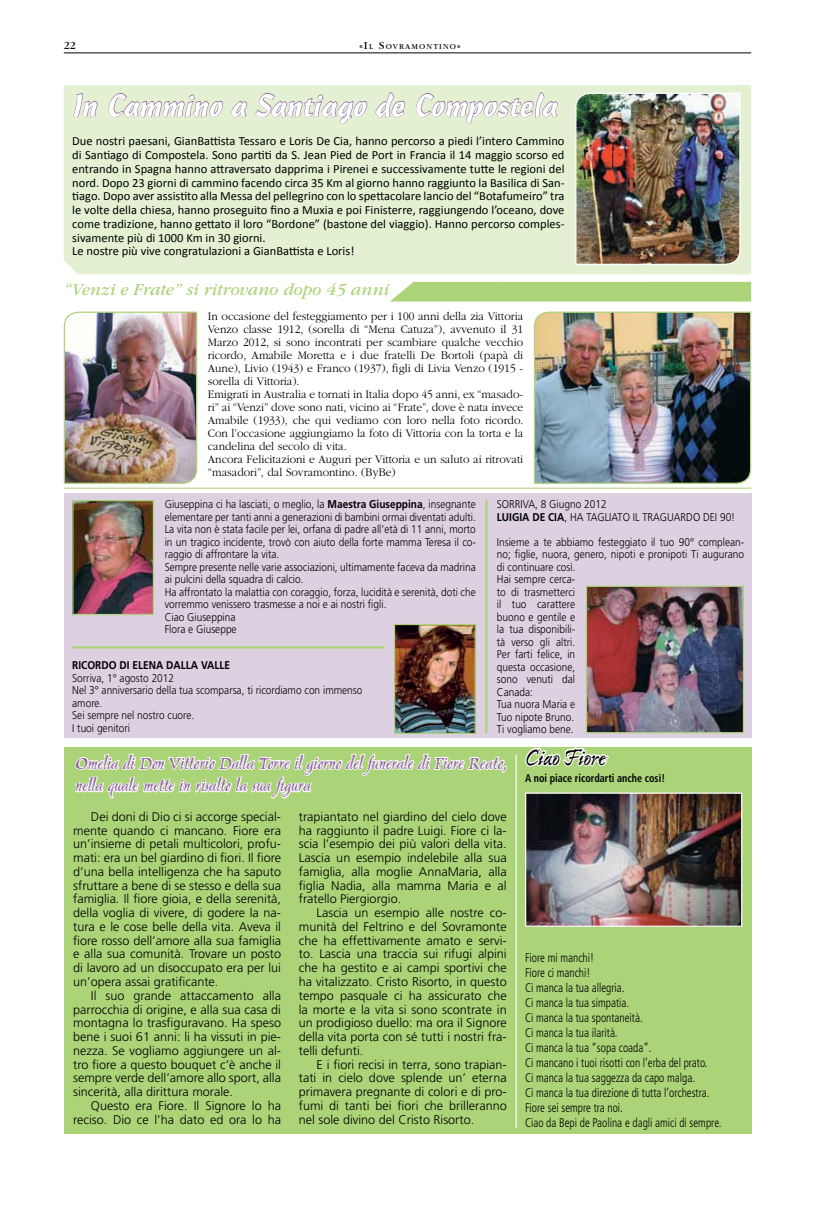
<style>
.page{position:relative;width:815px;height:1205px;background:#fff}
.page>*{position:absolute;margin:0;border:0;box-sizing:border-box;transform-origin:0 0}
.t1{font:31.25px "Cascade Script LT Std";color:#fff}
.t2{font:700 25px "Ex Ponto Pro";letter-spacing:-.02em;color:#000}
.t3{font:20px/22.5px "Pelican Std";color:#8f649d}
.t4{font:italic 17.5px "ITC Garamond Std";color:#abd377}
.t5{font:300 12.5px/13.8px "Frutiger LT Std";color:#000;text-align:justify}
.t6{font:12.5px/13.8px "Calibri";color:#000}
.t7{font:300 condensed 12.5px/15px "Frutiger LT Std";color:#000;scale:.9 1}
.t8{font:300 12px/13px "ITC Garamond Std";color:#000;scale:.96 1}
.t9{font:300 11.25px/12.5px "Frutiger LT Std";color:#000;scale:.9 1}
.t10{font:700 condensed 11.25px "Frutiger LT Std";color:#000;scale:.9 1}
.t11{font:700 11.25px "Frutiger LT Std";color:#000;scale:.9 1}
.t12{font:11.25px "ITC Garamond Std";color:#000}
.t13{font:7.88px "ITC Garamond Std";letter-spacing:.145em;color:#000}
.s1{font-size:11.25px}
.s2{font-weight:700}
</style>
<div class="page">
<div style="left:64px;top:493px;width:687px;height:244px;background:#ddd0e1"></div>
<div style="left:64px;top:748px;width:687px;height:386px;background:#abd377"></div>
<svg style="left:524px;top:747px;width:86px;height:20px"></svg>
<div style="left:64px;top:85px;width:687px;height:189px;background:#e3f0d2"></div>
<img style="left:588px;top:588px;width:154px;height:143px">
<div style="left:586px;top:586px;width:158px;height:147px;border:1px solid #abd377"></div>
<img style="left:74px;top:502px;width:78px;height:111px">
<div style="left:72px;top:500px;width:82px;height:115px;border:1px solid #abd377"></div>
<img style="left:396px;top:626px;width:78px;height:106px">
<div style="left:394px;top:624px;width:82px;height:110px;border:1px solid #abd377"></div>
<img style="left:527px;top:794px;width:213px;height:131px">
<div style="left:525px;top:792px;width:217px;height:135px;border:1px solid #fff"></div>
<svg style="left:73px;top:93px;width:25px;height:25px"></svg>
<svg style="left:108px;top:93px;width:115px;height:25px;background:#d0d2c6"></svg>
<svg style="left:231px;top:101px;width:16px;height:17px"></svg>
<svg style="left:255px;top:93px;width:112px;height:31px;background:#d3d6c8"></svg>
<svg style="left:375px;top:92px;width:30px;height:26px"></svg>
<svg style="left:416px;top:92px;width:142px;height:32px;background:#d4d7c8"></svg>
<img style="left:575px;top:92px;width:166px;height:174px">
<hr style="left:64px;top:488px;width:687px;height:1px;background:#abd377">
<img style="left:533px;top:311px;width:219px;height:173px">
<img style="left:63px;top:311px;width:135px;height:173px">
<div style="left:390px;top:282px;width:361px;height:19px;background:#abd377"></div>
<svg style="left:74px;top:747px;width:434px;height:52px"></svg>
<hr style="left:516px;top:754px;width:1px;height:374px;background:#fff">
<hr style="left:72px;top:646px;width:312px;height:2px;background:#abd377">
<hr style="left:485px;top:500px;width:2px;height:233px;background:#abd377">
<hr style="left:64px;top:53px;width:687px;height:1px;background:#000">
<p class="t12" style="left:64px;top:39px;width:13px">22</p>
<p class="t13" style="left:359px;top:42px;width:103px"><span class="s1">«I</span>L <span class="s1">S</span>OVRAMONTINO<span class="s1">»</span></p>
<h1 class="t1" style="left:72px;top:87px;width:488px">In Cammino a Santiago de Compostela</h1>
<p class="t6" style="left:72px;top:134px;width:494px">Due nostri paesani, GianBattista Tessaro e Loris De Cia, hanno percorso a piedi l’intero Cammino di Santiago di Compostela. Sono partiti da S. Jean Pied de Port in Francia il 14 maggio scorso ed entrando in Spagna hanno attraversato dapprima i Pirenei e successivamente tutte le regioni del nord. Dopo 23 giorni di cammino facendo circa 35 Km al giorno hanno raggiunto la Basilica di San&shy;tiago. Dopo aver assistito alla Messa del pellegrino con lo spettacolare lancio del “Botafumeiro” tra le volte della chiesa, hanno proseguito fino a Muxia e poi Finisterre, raggiungendo l’oceano, dove come tradizione, hanno gettato il loro “Bordone” (bastone del viaggio). Hanno percorso comples&shy;sivamente più di 1000 Km in 30 giorni.<br>Le nostre più vive congratulazioni a GianBattista e Loris!</p>
<h3 class="t4" style="left:64px;top:280px;width:327px">“Venzi e Frate” si ritrovano dopo 45 anni</h3>
<p class="t8" style="left:208px;top:310px;width:330px">In occasione del festeggiamento per i 100 anni della zia Vittoria Venzo classe 1912, (sorella di “Mena Catuza”), avvenuto il 31<br>Marzo 2012, si sono incontrati per scambiare qualche vecchio ricordo, Amabile Moretta e i due fratelli De Bortoli (papà di Aune), Livio (1943) e Franco (1937), figli di Livia Venzo (1915 - sorella di Vittoria).<br>Emigrati in Australia e tornati in Italia dopo 45 anni, ex “masado&shy;ri” ai “Venzi” dove sono nati, vicino ai “Frate”, dove è nata invece Amabile (1933), che qui vediamo con loro nella foto ricordo.<br>Con l’occasione aggiungiamo la foto di Vittoria con la torta e la candelina del secolo di vita.<br>Ancora Felicitazioni e Auguri per Vittoria e un saluto ai ritrovati “masadori”, dal Sovramontino. (ByBe)</p>
<p class="t9" style="left:165px;top:498px;width:347px">Giuseppina ci ha lasciati, o meglio, la <span class="s2">Maestra Giuseppina</span>, insegnante elementare per tanti anni a generazioni di bambini ormai diventati adulti.<br>La vita non è stata facile per lei, orfana di padre all’età di 11 anni, morto in un tragico incidente, trovò con aiuto della forte mamma Teresa il co&shy;raggio di affrontare la vita.<br>Sempre presente nelle varie associazioni, ultimamente faceva da madrina ai pulcini della squadra di calcio.<br>Ha affrontato la malattia con coraggio, forza, lucidità e serenità, doti che vorremmo venissero trasmesse a noi e ai nostri figli.<br>Ciao Giuseppina<br>Flora e Giuseppe</p>
<p class="t11" style="left:72px;top:658px;width:177px">RICORDO DI ELENA DALLA VALLE</p>
<p class="t9" style="left:72px;top:672px;width:324px">Sorriva, 1° agosto 2012<br>Nel 3° anniversario della tua scomparsa, ti ricordiamo con immenso amore.<br>Sei sempre nel nostro cuore.<br>I tuoi genitori</p>
<p class="t9" style="left:497px;top:498px;width:266px">SORRIVA, 8 Giugno 2012<br><span class="s2">LUIGIA DE CIA</span>, HA TAGLIATO IL TRAGUARDO DEI 90!</p>
<p class="t9" style="left:497px;top:536px;width:276px">Insieme a te abbiamo festeggiato il tuo 90° complean&shy;no; figlie, nuora, genero, nipoti e pronipoti Ti augurano di continuare così.<br>Hai sempre cerca-<br>to di trasmetterci<br>il tuo carattere<br>buono e gentile e<br>la tua disponibili-<br>tà verso gli altri.<br>Per farti felice, in<br>questa occasione,<br>sono venuti dal<br>Canada:<br>Tua nuora Maria e<br>Tuo nipote Bruno.<br>Ti vogliamo bene.</p>
<h3 class="t3" style="left:76px;top:753px;width:434px">Omelia di Don Vittorio Dalla Torre il giorno del funerale di Fiore Reato, nella quale mette in risalto la sua figura</h3>
<p class="t5" style="left:73px;top:810px;width:209px;text-indent:18px">Dei doni di Dio ci si accorge special&shy;mente quando ci mancano. Fiore era un’insieme di petali multicolori, profu&shy;mati: era un bel giardino di fiori. Il fiore d’una bella intelligenza che ha saputo sfruttare a bene di se stesso e della sua famiglia. Il fiore gioia, e della serenità, della voglia di vivere, di godere la na&shy;tura e le cose belle della vita. Aveva il fiore rosso dell’amore alla sua famiglia e alla sua comunità. Trovare un posto di lavoro ad un disoccupato era per lui un’opera assai gratificante.</p>
<p class="t5" style="left:73px;top:989px;width:209px;text-indent:18px">Il suo grande attaccamento alla parrocchia di origine, e alla sua casa di montagna lo trasfiguravano. Ha speso bene i suoi 61 anni: li ha vissuti in pie&shy;nezza. Se vogliamo aggiungere un al&shy;tro fiore a questo bouquet c’è anche il sempre verde dell’amore allo sport, alla sincerità, alla dirittura morale.</p>
<p class="t5" style="left:73px;top:1099px;width:209px;text-align:right">Questo era Fiore. Il Signore lo ha reciso. Dio ce l’ha dato ed ora lo ha</p>
<p class="t5" style="left:299px;top:810px;width:209px">trapiantato nel giardino del cielo dove ha raggiunto il padre Luigi. Fiore ci la&shy;scia l’esempio dei più valori della vita.<br>Lascia un esempio indelebile alla sua famiglia, alla moglie AnnaMaria, alla figlia Nadia, alla mamma Maria e al fratello Piergiorgio.</p>
<p class="t5" style="left:299px;top:906px;width:209px;text-indent:18px">Lascia un esempio alle nostre co&shy;munità del Feltrino e del Sovramonte che ha effettivamente amato e servi&shy;to. Lascia una traccia sui rifugi alpini che ha gestito e ai campi sportivi che ha vitalizzato. Cristo Risorto, in questo tempo pasquale ci ha assicurato che la morte e la vita si sono scontrate in un prodigioso duello: ma ora il Signore della vita porta con sé tutti i nostri fra&shy;telli defunti.</p>
<p class="t5" style="left:299px;top:1057px;width:209px;text-indent:18px">E i fiori recisi in terra, sono trapian&shy;tati in cielo dove splende un’ eterna primavera pregnante di colori e di pro&shy;fumi di tanti bei fiori che brilleranno nel sole divino del Cristo Risorto.</p>
<h2 class="t2" style="left:525px;top:742px;width:81px">Ciao Fiore</h2>
<p class="t10" style="left:525px;top:772px;width:157px">A noi piace ricordarti anche così!</p>
<p class="t7" style="left:525px;top:950px;width:220px">Fiore mi manchi!<br>Fiore ci manchi!<br>Ci manca la tua allegria.<br>Ci manca la tua simpatia.<br>Ci manca la tua spontaneità.<br>Ci manca la tua ilarità.<br>Ci manca la tua “sopa coada”.<br>Ci mancano i tuoi risotti con l’erba del prato.<br>Ci manca la tua saggezza da capo malga.<br>Ci manca la tua direzione di tutta l’orchestra.<br>Fiore sei sempre tra noi.<br>Ciao da Bepi de Paolina e dagli amici di sempre.</p>
</div>
